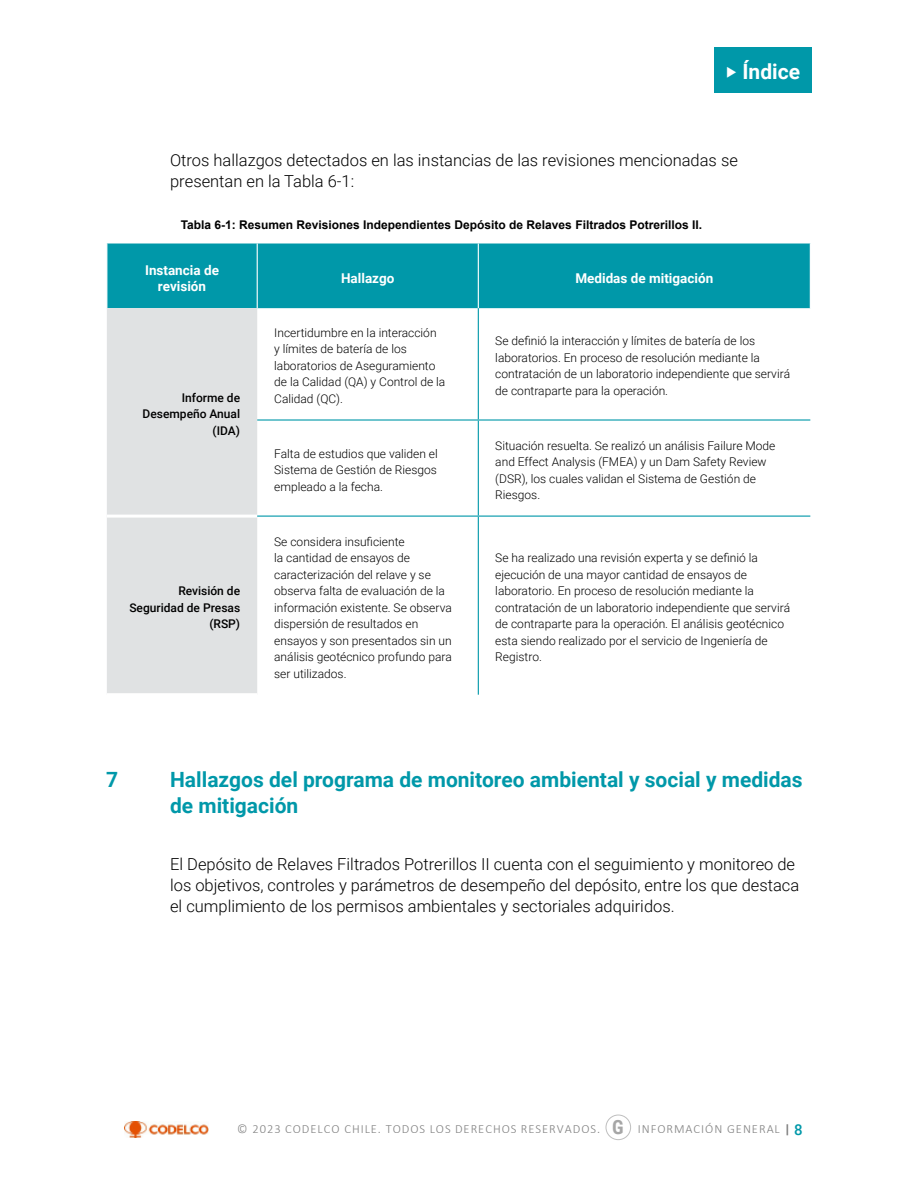
<style>
.page{position:relative;width:918px;height:1188px;background:#fff}
.page>*{position:absolute;margin:0;border:0;box-sizing:border-box;transform-origin:0 0}
.t1{font:700 21px/25.2px "Roboto";color:#0098a9}
.t2{font:700 21px "Roboto";color:#fff}
.t3{font:300 16.5px/21px "Roboto";color:#000}
.t4{font:700 13.5px/16.5px "Roboto";color:#fff;text-align:center}
.t5{font:300 12.45px "Calibri";letter-spacing:.075em;color:#7f7f7f}
.t6{font:300 12px/16.5px "Roboto";color:#000}
.t7{font:700 12px "Arial";color:#000}
.t8{font:500 12px/16.5px "Roboto";color:#000;text-align:right}
.s1{font-family:"Roboto Condensed";font-weight:700;font-size:19.65px;color:#a6a6a6}
.s2{font-weight:700}
</style>
<div class="page">
<img style="left:125px;top:1121px;width:84px;height:16px">
<div style="left:606px;top:1115px;width:25px;height:25px;border:1px solid #bfbfbf;border-radius:50%"></div>
<div style="left:714px;top:48px;width:98px;height:45px;background:#0098a9"></div>
<div style="left:107px;top:244px;width:703px;height:64px;background:#0098a9"></div>
<div style="left:107px;top:308px;width:150px;height:385px;background:#e0e2e3"></div>
<hr style="left:257px;top:244px;width:1px;height:64px;background:#fff">
<hr style="left:478px;top:244px;width:1px;height:64px;background:#fff">
<hr style="left:107px;top:515px;width:150px;height:3px;background:#fff">
<hr style="left:478px;top:308px;width:1px;height:111px;background:#0098a9">
<hr style="left:257px;top:419px;width:221px;height:2px;background:#0098a9">
<hr style="left:478px;top:419px;width:332px;height:2px;background:#0098a9">
<hr style="left:478px;top:421px;width:1px;height:95px;background:#0098a9">
<hr style="left:257px;top:516px;width:221px;height:1px;background:#0098a9">
<hr style="left:478px;top:516px;width:332px;height:1px;background:#0098a9">
<hr style="left:478px;top:517px;width:1px;height:178px;background:#0098a9">
<h1 class="t2" style="left:726px;top:57px;width:76px">‣ Índice</h1>
<h2 class="t3" style="left:170px;top:149px;width:569px">Otros hallazgos detectados en las instancias de las revisiones mencionadas se presentan en la Tabla 6‑1:</h2>
<p class="t7" style="left:181px;top:216px;width:523px">Tabla 6‑1: Resumen Revisiones Independientes Depósito de Relaves Filtrados Potrerillos II.</p>
<p class="t4" style="left:145px;top:261px;width:75px">Instancia de revisión</p>
<p class="t4" style="left:341px;top:269px;width:55px">Hallazgo</p>
<p class="t4" style="left:575px;top:269px;width:139px">Medidas de mitigación</p>
<p class="t8" style="left:143px;top:389px;width:99px">Informe de<br>Desempeño Anual (IDA)</p>
<p class="t8" style="left:129px;top:582px;width:112px">Revisión de<br>Seguridad de Presas (RSP)</p>
<p class="t6" style="left:274px;top:324px;width:173px">Incertidumbre en la interacción y límites de batería de los laboratorios de Aseguramiento de la Calidad (QA) y Control de la<br>Calidad (QC).</p>
<p class="t6" style="left:495px;top:332px;width:296px">Se definió la interacción y límites de batería de los laboratorios. En proceso de resolución mediante la contratación de un laboratorio independiente que servirá de contraparte para la operación.</p>
<p class="t6" style="left:274px;top:445px;width:165px;text-align:justify">Falta de estudios que validen el Sistema de Gestión de Riesgos empleado a la fecha.</p>
<p class="t6" style="left:495px;top:437px;width:282px">Situación resuelta. Se realizó un análisis Failure Mode and Effect Analysis (FMEA) y un Dam Safety Review (DSR), los cuales validan el Sistema de Gestión de Riesgos.</p>
<p class="t6" style="left:274px;top:533px;width:179px">Se considera insuficiente<br>la cantidad de ensayos de caracterización del relave y se observa falta de evaluación de la información existente. Se observa dispersión de resultados en ensayos y son presentados sin un análisis geotécnico profundo para ser utilizados.</p>
<p class="t6" style="left:495px;top:549px;width:296px">Se ha realizado una revisión experta y se definió la ejecución de una mayor cantidad de ensayos de laboratorio. En proceso de resolución mediante la contratación de un laboratorio independiente que servirá de contraparte para la operación. El análisis geotécnico esta siendo realizado por el servicio de Ingeniería de Registro.</p>
<h1 class="t1" style="left:106px;top:767px;width:14px">7</h1>
<h1 class="t1" style="left:170px;top:767px;width:634px">Hallazgos del programa de monitoreo ambiental y social y medidas de mitigación</h1>
<p class="t3" style="left:170px;top:853px;width:631px">El Depósito de Relaves Filtrados Potrerillos II cuenta con el seguimiento y monitoreo de los objetivos, controles y parámetros de desempeño del depósito, entre los que destaca el cumplimiento de los permisos ambientales y sectoriales adquiridos.</p>
<p class="t5" style="left:237px;top:1122px;width:544px">© 2023202CODELCO CHILE. TODOS LOS DERECHOS RESERVADOS. <span class="s1">G</span> INFORMACIÓN GENERAL</p>
<p class="t5" style="left:216px;top:1124px;width:57px"><span class="s2">I</span> AGOSTO</p>
<p class="t5" style="left:298px;top:1124px;width:8px">3</p>
</div>
